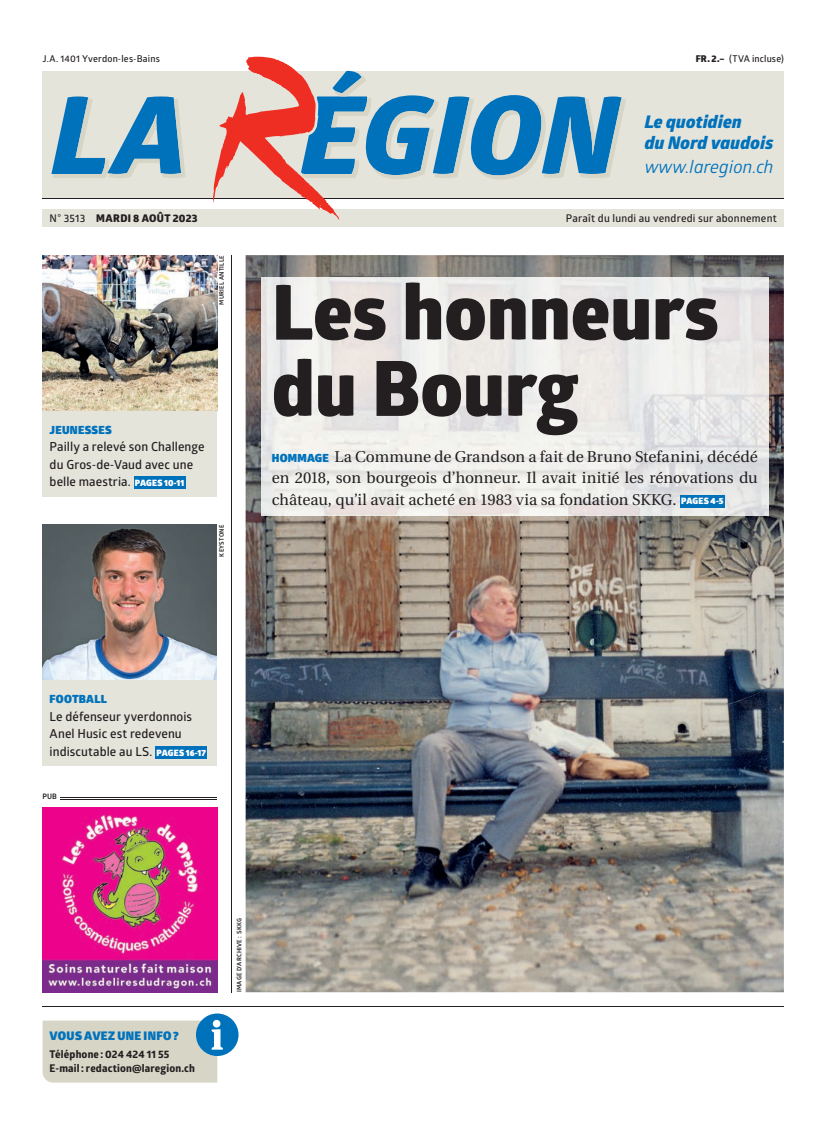
<style>
.page{position:relative;width:830px;height:1134px;background:#fff}
.page>*{position:absolute;margin:0;border:0;box-sizing:border-box;transform-origin:0 0}
.t1{font:800 76.25px/76.2px "Glober";color:#231f20}
.t2{font:italic 800 17.5px/21.2px "Glober";letter-spacing:.015em;color:#0072bc}
.t3{font:italic 17.5px "Glober";letter-spacing:.005em;color:#0072bc}
.t4{font:15.62px/21.2px "Heuristica";letter-spacing:-.005em;color:#231f20;text-align:justify}
.t5{font:600 12.5px/17.5px "Glober";letter-spacing:.005em;color:#231f20}
.t6{font:900 11.88px "Glober";letter-spacing:.03em;color:#0072bc}
.t7{font:900 11.25px "Glober";letter-spacing:.02em;color:#0072bc}
.t8{font:700 10.62px/14.1px "Globerx";letter-spacing:.015em;color:#231f20}
.t9{font:600 10.62px "Glober";letter-spacing:.025em;color:#231f20}
.t10{font:800 10.62px "Glober";letter-spacing:.035em;color:#231f20}
.t11{font:600 9.38px "Glober";letter-spacing:.015em;color:#231f20}
.t12{font:700 7.5px "Glober";color:#231f20}
.t13{font:700 6.25px "Glober";letter-spacing:.035em;color:#231f20}
.s1{font-weight:800}
.s2{font-weight:600}
.s3{font-weight:900;font-size:8.75px;color:#fff}
.s4{font-family:"Glober";font-weight:900;font-size:11.25px;color:#0072bc}
.s5{font-family:"Glober";font-weight:900;font-size:8.75px;color:#fff}
</style>
<div class="page">
<div style="left:43px;top:209px;width:740px;height:18px;background:#e5e4db"></div>
<div style="left:43px;top:71px;width:740px;height:127px;background:#e5e4db"></div>
<hr style="left:43px;top:198px;width:740px;height:1px;background:#231f20">
<svg style="left:51px;top:96px;width:134px;height:82px"></svg>
<svg style="left:213px;top:57px;width:412px;height:163px"></svg>
<hr style="left:231px;top:255px;width:1px;height:737px;background:#231f20">
<hr style="left:43px;top:1006px;width:740px;height:1px;background:#231f20">
<div style="left:196px;top:1013px;width:42px;height:43px;background:#0072bc;border-radius:50%"></div>
<svg style="left:43px;top:1020px;width:180px;height:62px;background:#cbd0c7"></svg>
<img style="left:245px;top:255px;width:538px;height:737px">
<img style="left:43px;top:524px;width:173px;height:156px">
<img style="left:43px;top:255px;width:174px;height:156px">
<div style="left:43px;top:680px;width:174px;height:85px;background:#e5e4db"></div>
<div style="left:155px;top:746px;width:52px;height:12px;background:#0072bc"></div>
<div style="left:43px;top:411px;width:174px;height:85px;background:#e5e4db"></div>
<div style="left:133px;top:476px;width:52px;height:13px;background:#0072bc"></div>
<img style="left:261px;top:278px;width:507px;height:237px">
<div style="left:679px;top:495px;width:45px;height:12px;background:#0072bc"></div>
<hr style="left:60px;top:797px;width:157px;height:1px;background:#231f20">
<hr style="left:60px;top:799px;width:157px;height:1px;background:#231f20">
<img style="left:43px;top:808px;width:174px;height:184px">
<p class="t11" style="left:43px;top:52px;width:119px">J.A. 1401 Yverdon-les-Bains</p>
<p class="t11" style="left:695px;top:52px;width:90px"><span class="s1">FR. 2.–</span> (TVA incluse)</p>
<p class="t10" style="left:50px;top:210px;width:149px"><span class="s2">N° 3513</span> MARDI 8 AOÛT 2023</p>
<p class="t13" style="left:217px;top:305px;width:51px;rotate:-90deg">MURIEL ANTILLE</p>
<p class="t7" style="left:50px;top:421px;width:64px">JEUNESSES</p>
<p class="t5" style="left:50px;top:438px;width:156px">Pailly a relevé son Challenge du Gros-de-Vaud avec une belle maestria. <span class="s3">PAGES 10-11</span></p>
<p class="t13" style="left:217px;top:557px;width:34px;rotate:-90deg">KEYSTONE</p>
<p class="t2" style="left:644px;top:111px;width:130px">Le quotidien<br>du Nord vaudois</p>
<p class="t3" style="left:644px;top:154px;width:130px">www.laregion.ch</p>
<p class="t9" style="left:565px;top:211px;width:212px">Paraît du lundi au vendredi sur abonnement</p>
<h1 class="t1" style="left:272px;top:274px;width:448px">Les honneurs du Bourg</h1>
<p class="t4" style="left:272px;top:446px;width:487px"><span class="s4">HOMMAGE</span> La Commune de Grandson a fait de Bruno Stefanini, décédé en 2018, son bourgeois d’honneur. Il avait initié les rénovations du château, qu’il avait acheté en 1983 via sa fondation SKKG. <span class="s5">PAGES 4-5</span></p>
<p class="t7" style="left:50px;top:690px;width:59px">FOOTBALL</p>
<p class="t5" style="left:50px;top:707px;width:158px">Le défenseur yverdonnois<br>Anel Husic est redevenu indiscutable au LS. <span class="s3">PAGES 16-17</span></p>
<p class="t12" style="left:43px;top:791px;width:16px">PUB</p>
<p class="t6" style="left:50px;top:1027px;width:131px">VOUS AVEZ UNE INFO ?</p>
<p class="t8" style="left:50px;top:1047px;width:147px">Téléphone : 024 424 11 55<br>E-mail : redaction@laregion.ch</p>
<p class="t13" style="left:235px;top:992px;width:75px;rotate:-90deg">IMAGE D’ARCHIVE : SKKG</p>
</div>
